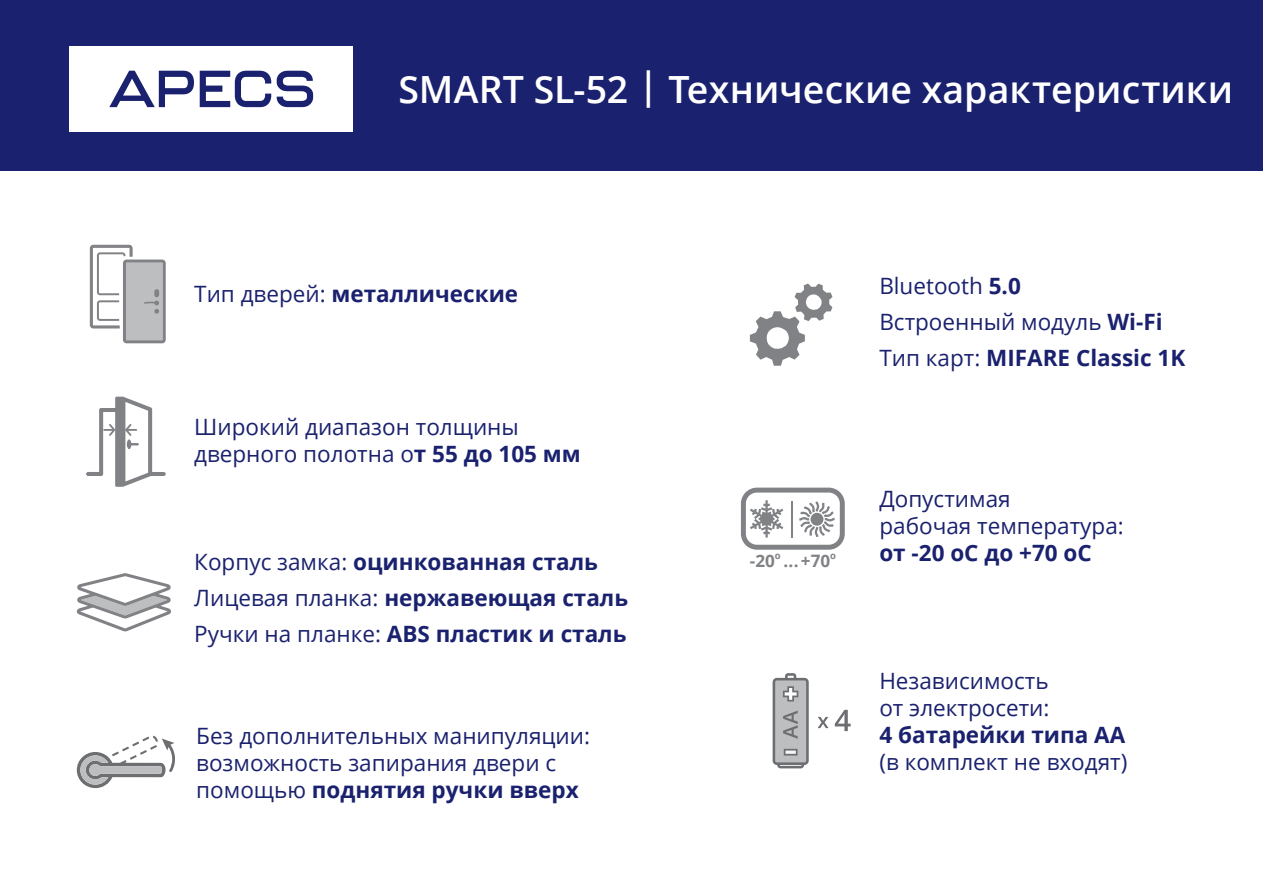
<style>
.page{position:relative;width:1263px;height:893px;background:#fff}
.page>*{position:absolute;margin:0;border:0;box-sizing:border-box;transform-origin:0 0}
.t1{font:600 37.5px "Open Sans";color:#fff}
.t2{font:22.5px/27px "Open Sans";color:#1a216e}
.t3{font:700 22.5px/36px "Open Sans";color:#1a216e}
.t4{font:700 17.1px "Open Sans";color:#808285}
.s1{font-weight:400}
.s2{font-weight:700}
</style>
<div class="page">
<div style="left:0;top:0;width:1263px;height:171px;background:#1a216e"></div>
<div style="left:70px;top:46px;width:283px;height:86px;background:#fff"></div>
<svg style="left:200px;top:71px;width:71px;height:36px"></svg>
<svg style="left:109px;top:71px;width:85px;height:36px"></svg>
<svg style="left:277px;top:71px;width:36px;height:36px"></svg>
<svg style="left:86px;top:397px;width:80px;height:90px"></svg>
<svg style="left:89px;top:244px;width:77px;height:99px"></svg>
<svg style="left:77px;top:573px;width:94px;height:58px"></svg>
<svg style="left:741px;top:488px;width:104px;height:62px"></svg>
<svg style="left:750px;top:284px;width:82px;height:82px"></svg>
<svg style="left:77px;top:736px;width:98px;height:52px"></svg>
<svg style="left:818px;top:717px;width:10px;height:11px"></svg>
<svg style="left:835px;top:710px;width:16px;height:21px"></svg>
<svg style="left:773px;top:673px;width:36px;height:95px;background:#abadaf"></svg>
<h1 class="t1" style="left:398px;top:64px;width:836px">SMART SL-52 | Технические характеристики</h1>
<p class="t3" style="left:194px;top:275px;width:325px"><span class="s1">Тип дверей:</span> металлические</p>
<p class="t2" style="left:194px;top:413px;width:388px">Широкий диапазон толщины дверного полотна о<span class="s2">т 55 до 105 мм</span></p>
<p class="t3" style="left:194px;top:544px;width:436px"><span class="s1">Корпус замка:</span> оцинкованная сталь<br><span class="s1">Лицевая планка:</span> нержавеющая сталь<br><span class="s1">Ручки на планке:</span> ABS пластик и сталь</p>
<p class="t2" style="left:196px;top:721px;width:395px">Без дополнительных манипуляции: возможность запирания двери с помощью <span class="s2">поднятия ручки вверх</span></p>
<p class="t2" style="left:879px;top:267px;width:307px;line-height:36px">Bluetooth <span class="s2">5.0<br></span>Встроенный модуль <span class="s2">Wi-Fi<br></span>Тип карт: <span class="s2">MIFARE Classic 1K</span></p>
<p class="t2" style="left:879px;top:485px;width:246px">Допустимая<br>рабочая температура:</p>
<p class="t4" style="left:750px;top:548px;width:88px">-20<sup>o</sup> ...+70<sup>o</sup></p>
<p class="t3" style="left:879px;top:534px;width:214px">от -20 oС до +70 oС</p>
<p class="t2" style="left:879px;top:667px;width:172px">Независимость от электросети:</p>
<p class="t3" style="left:879px;top:716px;width:247px">4 батарейки типа AA</p>
<p class="t2" style="left:879px;top:748px;width:250px">(в комплект не входят)</p>
</div>
